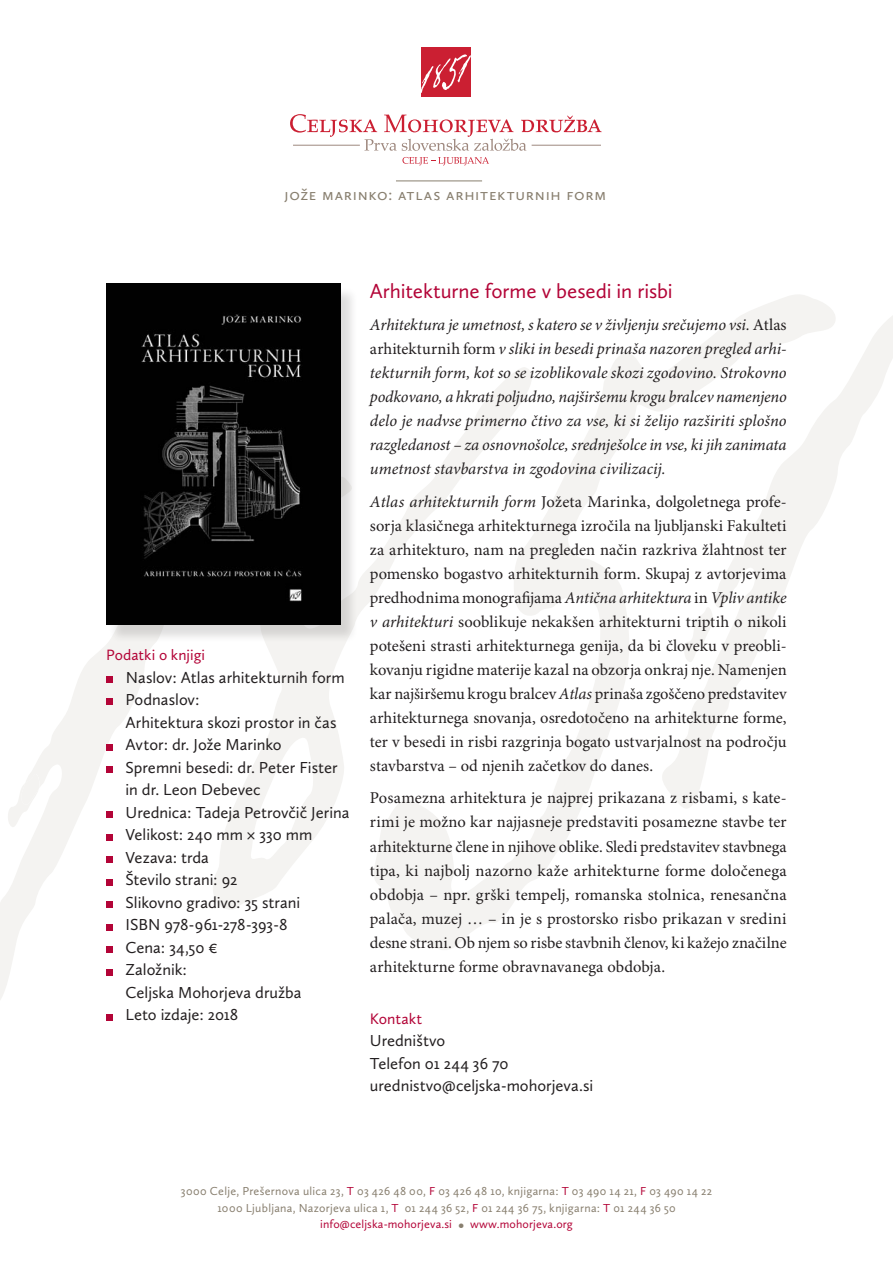
<style>
.page{position:relative;width:893px;height:1263px;background:#fff}
.page>*{position:absolute;margin:0;border:0;box-sizing:border-box;transform-origin:0 0}
.Podnaslovi{font:21px "Calluna Sans";letter-spacing:-.005em;color:#b30437}
.besedilo{font:16.5px/24px "Minion Pro";color:#231f20;text-align:justify}
.besedilo-2{font:italic 16.5px/24px "Minion Pro";color:#231f20;text-align:justify}
.podatki_o_knjigi{font:16.5px/22.5px "Calluna Sans";color:#231f20}
.besedilo-3{font:16.5px "Calluna Sans";letter-spacing:.045em;color:#887f6f}
.podatki_o_knjigi-2{font:15.75px "Calluna Sans";color:#b30437}
.podatki_o_knjigi-3{font:15.45px "Calluna Sans";letter-spacing:-.005em;color:#b30437}
.besedilo-4{font:12px "Calluna Sans";letter-spacing:.025em;color:#887f6f}
.t1{font:12px "Calluna Sans";letter-spacing:.005em;color:#b30437}
.s1{font-style:normal}
.s2{font-style:italic}
.s3{color:#b30437}
.s4{font-size:16.5px;color:#887f6f}
</style>
<div class="page">
<svg style="left:219px;top:568px;width:150px;height:342px"></svg>
<svg style="left:369px;top:295px;width:461px;height:655px"></svg>
<svg style="left:0;top:624px;width:219px;height:376px"></svg>
<svg style="left:6px;top:770px;width:34px;height:61px"></svg>
<svg style="left:655px;top:308px;width:238px;height:515px"></svg>
<div style="left:106px;top:676px;width:7px;height:7px;background:#b30437"></div>
<div style="left:106px;top:699px;width:7px;height:6px;background:#b30437"></div>
<div style="left:106px;top:744px;width:7px;height:6px;background:#b30437"></div>
<div style="left:106px;top:766px;width:7px;height:7px;background:#b30437"></div>
<div style="left:106px;top:811px;width:7px;height:7px;background:#b30437"></div>
<div style="left:106px;top:834px;width:7px;height:6px;background:#b30437"></div>
<div style="left:106px;top:856px;width:7px;height:7px;background:#b30437"></div>
<div style="left:106px;top:879px;width:7px;height:6px;background:#b30437"></div>
<div style="left:106px;top:901px;width:7px;height:7px;background:#b30437"></div>
<div style="left:106px;top:924px;width:7px;height:6px;background:#b30437"></div>
<div style="left:106px;top:946px;width:7px;height:7px;background:#b30437"></div>
<div style="left:106px;top:969px;width:7px;height:6px;background:#b30437"></div>
<div style="left:106px;top:1014px;width:7px;height:6px;background:#b30437"></div>
<div style="left:421px;top:47px;width:50px;height:50px;background:#cb1f32"></div>
<svg style="left:421px;top:54px;width:50px;height:39px"></svg>
<svg style="left:290px;top:114px;width:312px;height:37px"></svg>
<hr style="left:293px;top:145px;width:67px;height:1px;background:#9e887e">
<hr style="left:532px;top:145px;width:69px;height:1px;background:#9e887e">
<svg style="left:402px;top:157px;width:87px;height:8px"></svg>
<hr style="left:396px;top:181px;width:86px;height:1px;background:#887f6f">
<div style="left:109px;top:286px;width:250px;height:357px;background:#231f20;opacity:.15"></div>
<img style="left:106px;top:284px;width:234px;height:340px">
<p class="besedilo-3" style="left:284px;top:184px;width:323px">jože marinko: atlas arhitekturnih form</p>
<p class="podatki_o_knjigi-3" style="left:106px;top:646px;width:100px">Podatki o knjigi</p>
<p class="podatki_o_knjigi" style="left:126px;top:666px;width:220px">Naslov: Atlas arhitekturnih form</p>
<p class="podatki_o_knjigi" style="left:126px;top:688px;width:213px">Podnaslov:<br>Arhitektura skozi prostor in čas</p>
<p class="podatki_o_knjigi" style="left:126px;top:733px;width:158px">Avtor: dr. Jože Marinko</p>
<p class="podatki_o_knjigi" style="left:126px;top:756px;width:214px">Spremni besedi: dr. Peter Fister in dr. Leon Debevec</p>
<p class="podatki_o_knjigi" style="left:126px;top:801px;width:226px">Urednica: Tadeja Petrovčič Jerina</p>
<p class="podatki_o_knjigi" style="left:126px;top:823px;width:188px">Velikost: 240 mm × 330 mm</p>
<p class="podatki_o_knjigi" style="left:126px;top:846px;width:85px">Vezava: trda</p>
<p class="podatki_o_knjigi" style="left:126px;top:868px;width:113px">Število strani: 92</p>
<p class="podatki_o_knjigi" style="left:126px;top:891px;width:176px">Slikovno gradivo: 35 strani</p>
<p class="podatki_o_knjigi" style="left:126px;top:913px;width:164px">ISBN 978-961-278-393-8</p>
<p class="podatki_o_knjigi" style="left:126px;top:936px;width:94px">Cena: 34,50 €</p>
<p class="podatki_o_knjigi" style="left:126px;top:958px;width:178px">Založnik:<br>Celjska Mohorjeva družba</p>
<p class="podatki_o_knjigi" style="left:126px;top:1003px;width:114px">Leto izdaje: 2018</p>
<p class="Podnaslovi" style="left:370px;top:278px;width:304px">Arhitekturne forme v besedi in risbi</p>
<p class="besedilo-2" style="left:370px;top:314px;width:418px">Arhitektura je umetnost, s katero se v življenju srečujemo vsi. <span class="s1">Atlas arhitekturnih form</span> v sliki in besedi prinaša nazoren pregled arhi&shy;tekturnih form, kot so se izoblikovale skozi zgodovino. Strokovno podkovano, a hkrati poljudno, najširšemu krogu bralcev namenjeno delo je nadvse primerno čtivo za vse, ki si želijo razširiti splošno razgledanost – za osnovnošolce, srednješolce in vse, ki jih zanimata umetnost stavbarstva in zgodovina civilizacij.</p>
<p class="besedilo" style="left:370px;top:490px;width:418px"><span class="s2">Atlas arhitekturnih form</span> Jožeta Marinka, dolgoletnega profe&shy;sorja klasičnega arhitekturnega izročila na ljubljanski Fakulteti za arhitekturo, nam na pregleden način razkriva žlahtnost ter pomensko bogastvo arhitekturnih form. Skupaj z avtorjevima predhodnima monografijama <span class="s2">Antična arhitektura</span> in <span class="s2">Vpliv antike v arhitekturi</span> sooblikuje nekakšen arhitekturni triptih o nikoli potešeni strasti arhitekturnega genija, da bi človeku v preobli&shy;kovanju rigidne materije kazal na obzorja onkraj nje. Namenjen kar najširšemu krogu bralcev <span class="s2">Atlas</span> prinaša zgoščeno predstavitev arhitekturnega snovanja, osredotočeno na arhitekturne forme, ter v besedi in risbi razgrinja bogato ustvarjalnost na področju stavbarstva – od njenih začetkov do danes.</p>
<p class="besedilo" style="left:370px;top:787px;width:418px">Posamezna arhitektura je najprej prikazana z risbami, s kate&shy;rimi je možno kar najjasneje predstaviti posamezne stavbe ter arhitekturne člene in njihove oblike. Sledi predstavitev stavbnega tipa, ki najbolj nazorno kaže arhitekturne forme določenega obdobja – npr. grški tempelj, romanska stolnica, renesančna palača, muzej … – in je s prostorsko risbo prikazan v sredini desne strani. Ob njem so risbe stavbnih členov, ki kažejo značilne arhitekturne forme obravnavanega obdobja.</p>
<p class="podatki_o_knjigi-2" style="left:370px;top:1009px;width:54px">Kontakt</p>
<p class="podatki_o_knjigi" style="left:370px;top:1029px;width:77px">Uredništvo</p>
<p class="podatki_o_knjigi" style="left:370px;top:1052px;width:140px">Telefon 01 244 36 70</p>
<p class="podatki_o_knjigi" style="left:370px;top:1074px;width:225px">urednistvo@celjska-mohorjeva.si</p>
<p class="besedilo-4" style="left:181px;top:1184px;width:533px">3000 Celje, Prešernova ulica 23, <span class="s3">T</span> 03 426 48 00, <span class="s3">F</span> 03 426 48 10, knjigarna: <span class="s3">T</span> 03 490 14 21, <span class="s3">F</span> 03 490 14 22</p>
<p class="besedilo-4" style="left:217px;top:1201px;width:460px">1000 Ljubljana, Nazorjeva ulica 1, <span class="s3">T</span> 01 244 36 52, <span class="s3">F</span> 01 244 36 75, knjigarna: <span class="s3">T</span> 01 244 36 50</p>
<p class="t1" style="left:320px;top:1217px;width:254px">info@celjska-mohorjeva.si <span class="s4">•</span> www.mohorjeva.org</p>
</div>
